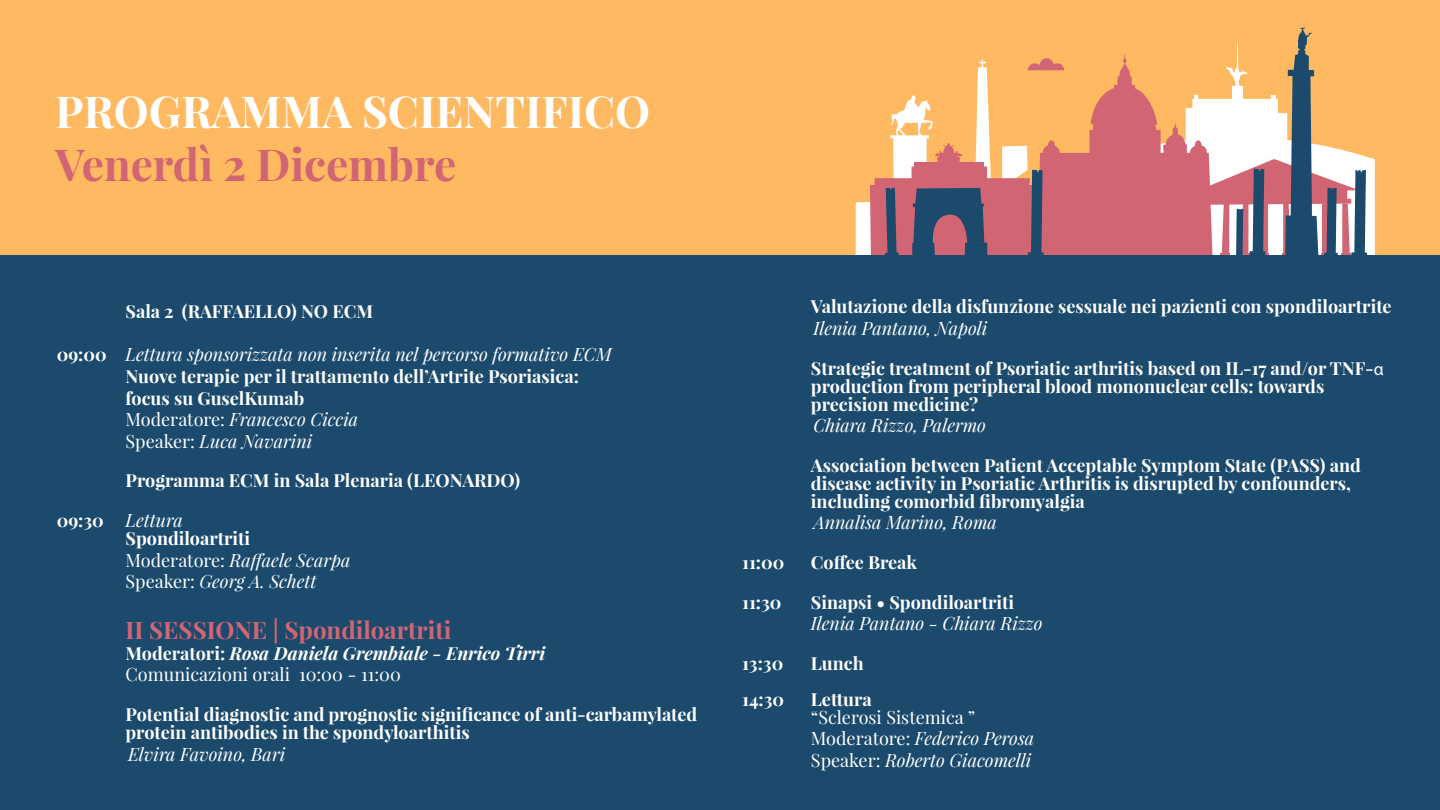
<style>
.page{position:relative;width:1440px;height:810px;background:#fff}
.page>*{position:absolute;margin:0;border:0;box-sizing:border-box;transform-origin:0 0}
.t1{font:700 44.17px "Playfair Display";color:#fff}
.t2{font:700 44.17px "Playfair Display";color:#d16574}
.t3{font:700 24.08px "Playfair Display";color:#d16574}
.t4{font:18.08px "Playfair Display";color:#fff}
.t5{font:700 18px/18px "Playfair Display";color:#fff}
.t6{font:italic 18px/21.6px "Playfair Display";color:#fff}
.t7{font:18px/21.6px "Playfair Display";color:#fff}
.t8{font:italic 700 18px "Playfair Display";color:#fff}
.s1{font-weight:700;font-style:normal}
.s2{font-style:normal}
.s3{font-weight:400;font-style:italic}
.s4{font-family:"Myriad Pro";font-weight:400}
.s5{font-style:italic}
</style>
<div class="page">
<div style="left:0;top:0;width:1440px;height:425px;background:#ffb961"></div>
<svg style="left:856px;top:28px;width:519px;height:227px"></svg>
<div style="left:0;top:255px;width:1440px;height:555px;background:#1b4a6d"></div>
<h1 class="t1" style="left:55px;top:84px;width:596px">PROGRAMMA SCIENTIFICO</h1>
<h1 class="t2" style="left:55px;top:137px;width:403px">Venerdì 2 Dicembre</h1>
<p class="t5" style="left:126px;top:302px;width:249px">Sala 2 (RAFFAELLO) NO ECM</p>
<p class="t6" style="left:126px;top:343px;width:488px;text-indent:-69px"><span class="s1">09:00</span> Lettura sponsorizzata non inserita nel percorso formativo ECM <span class="s1">Nuove terapie per il trattamento dell’Artrite Psoriasica: focus su GuselKumab<br></span><span class="s2">Moderatore:</span> Francesco Ciccia<br><span class="s2">Speaker:</span> Luca Navarini</p>
<p class="t5" style="left:126px;top:472px;width:396px">Programma ECM in Sala Plenaria (LEONARDO)</p>
<p class="t5" style="left:126px;top:511px;width:126px;text-indent:-69px">09:30 <span class="s3">Lettura<br></span>Spondiloartriti</p>
<p class="t6" style="left:126px;top:549px;width:226px"><span class="s2">Moderatore:</span> Raffaele Scarpa<br><span class="s2">Speaker:</span> Georg A. Schett</p>
<h2 class="t3" style="left:126px;top:615px;width:327px">II SESSIONE | Spondiloartriti</h2>
<p class="t8" style="left:126px;top:641px;width:421px"><span class="s2">Moderatori:</span> Rosa Daniela Grembiale - Enrico Tirri</p>
<p class="t4" style="left:126px;top:663px;width:277px">Comunicazioni orali 10:00 - 11:00</p>
<p class="t5" style="left:126px;top:705px;width:573px">Potential diagnostic and prognostic significance of anti-carbamylated protein antibodies in the spondyloarthitis</p>
<p class="t6" style="left:128px;top:743px;width:159px">Elvira Favoino, Bari</p>
<p class="t5" style="left:811px;top:298px;width:582px">Valutazione della disfunzione sessuale nei pazienti con spondiloartrite</p>
<p class="t6" style="left:813px;top:317px;width:175px">Ilenia Pantano, Napoli</p>
<p class="t5" style="left:811px;top:359px;width:574px">Strategic treatment of Psoriatic arthritis based on IL-17 and/or TNF-<span class="s4">α </span>production from peripheral blood mononuclear cells: towards precision medicine?</p>
<p class="t6" style="left:813px;top:414px;width:174px">Chiara Rizzo, Palermo</p>
<p class="t5" style="left:811px;top:456px;width:551px">Association between Patient Acceptable Symptom State (PASS) and disease activity in Psoriatic Arthritis is disrupted by confounders, including comorbid fibromyalgia</p>
<p class="t6" style="left:813px;top:511px;width:185px">Annalisa Marino, Roma</p>
<p class="t5" style="left:742px;top:553px;width:44px">11:00</p>
<p class="t5" style="left:811px;top:553px;width:108px">Coffee Break</p>
<p class="t5" style="left:742px;top:593px;width:41px">11:30</p>
<p class="t5" style="left:811px;top:593px;width:205px">Sinapsi • Spondiloartriti</p>
<p class="t6" style="left:811px;top:612px;width:233px">Ilenia Pantano - Chiara Rizzo</p>
<p class="t5" style="left:742px;top:654px;width:43px">13:30</p>
<p class="t5" style="left:811px;top:654px;width:54px">Lunch</p>
<p class="t5" style="left:742px;top:690px;width:44px">14:30</p>
<p class="t5" style="left:811px;top:690px;width:62px">Lettura</p>
<p class="t7" style="left:811px;top:706px;width:225px">“Sclerosi Sistemica ”<br>Moderatore: <span class="s5">Federico Perosa<br></span>Speaker: <span class="s5">Roberto Giacomelli</span></p>
</div>
